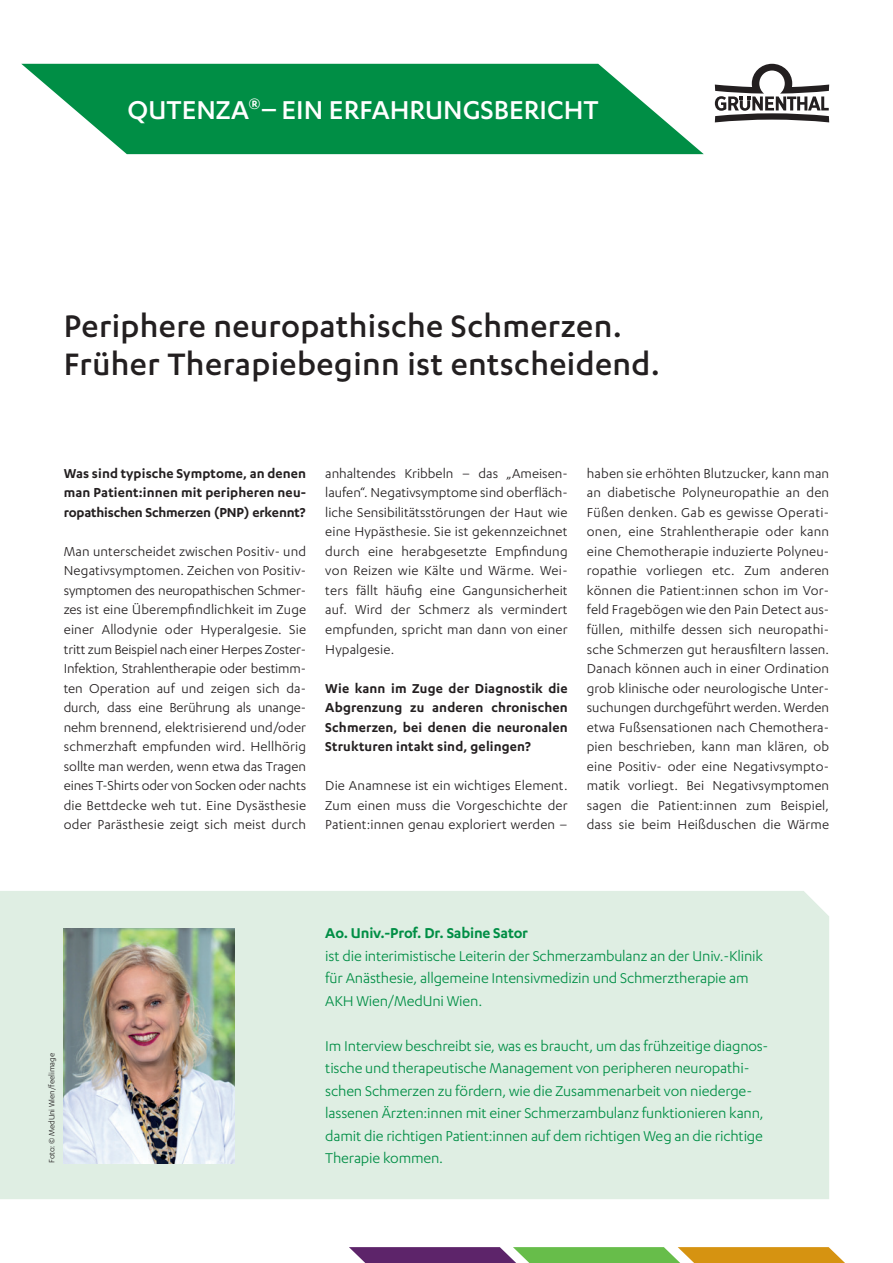
<style>
.page{position:relative;width:893px;height:1263px;background:#fff}
.page>*{position:absolute;margin:0;border:0;box-sizing:border-box;transform-origin:0 0}
.t1{font:500 36px/37.5px "Karbon";letter-spacing:.01em;color:#231f20}
.t2{font:500 30px "Karbon";color:#fff}
.t3{font:16.5px/22.5px "Karbon";letter-spacing:-.01em;color:#008e45}
.t4{font:600 16.5px "Karbon";letter-spacing:-.01em;color:#008e45}
.t5{font:15px/19.5px "Karbon";letter-spacing:.01em;color:#231f20;text-align:justify}
.t6{font:600 15px/19.5px "Karbon";letter-spacing:.01em;color:#231f20;text-align:justify}
.t7{font:9px "Karbon";letter-spacing:-.01em;color:#231f20}
</style>
<div class="page">
<div style="left:0;top:891px;width:829px;height:308px;background:#dfeee3"></div>
<img style="left:64px;top:928px;width:171px;height:235px">
<svg style="left:715px;top:64px;width:114px;height:58px"></svg>
<svg style="left:21px;top:64px;width:683px;height:90px;fill:#008e45"></svg>
<svg style="left:349px;top:1247px;width:496px;height:16px"></svg>
<h2 class="t2" style="left:128px;top:93px;width:473px">QUTENZA<sup>®</sup>–EIN ERFAHRUNGSBERICHT</h2>
<h1 class="t1" style="left:64px;top:306px;width:598px">Periphere neuropathische Schmerzen.<br>Früher Therapiebeginn ist entscheidend.</h1>
<p class="t6" style="left:64px;top:463px;width:244px">Was sind typische Symptome, an denen man Patient:innen mit peripheren neu&shy;ropathischen Schmerzen (PNP) erkennt?</p>
<p class="t5" style="left:64px;top:541px;width:244px">Man unterscheidet zwischen Positiv- und Negativsymptomen. Zeichen von Positiv&shy;symptomen des neuropathischen Schmer&shy;zes ist eine Überempfindlichkeit im Zuge einer Allodynie oder Hyperalgesie. Sie tritt zum Beispiel nach einer Herpes Zoster-Infektion, Strahlentherapie oder bestimm&shy;ten Operation auf und zeigen sich da&shy;durch, dass eine Berührung als unange&shy;nehm brennend, elektrisierend und/oder schmerzhaft empfunden wird. Hellhörig sollte man werden, wenn etwa das Tragen eines T-Shirts oder von Socken oder nachts die Bettdecke weh tut. Eine Dysästhesie oder Parästhesie zeigt sich meist durch</p>
<p class="t5" style="left:325px;top:463px;width:244px;text-align:left">anhaltendes Kribbeln – das „Ameisen&shy;laufen“. Negativsymptome sind oberfläch&shy;liche Sensibilitätsstörungen der Haut wie eine Hypästhesie. Sie ist gekennzeichnet durch eine herabgesetzte Empfindung von Reizen wie Kälte und Wärme. Wei&shy;ters fällt häufig eine Gangunsicherheit auf. Wird der Schmerz als vermindert empfunden, spricht man dann von einer Hypalgesie.</p>
<p class="t6" style="left:325px;top:678px;width:244px">Wie kann im Zuge der Diagnostik die Abgrenzung zu anderen chronischen Schmerzen, bei denen die neuronalen Strukturen intakt sind, gelingen?</p>
<p class="t5" style="left:325px;top:775px;width:244px">Die Anamnese ist ein wichtiges Element.<br>Zum einen muss die Vorgeschichte der Patient:innen genau exploriert werden –</p>
<p class="t5" style="left:587px;top:463px;width:244px">haben sie erhöhten Blutzucker, kann man an diabetische Polyneuropathie an den Füßen denken. Gab es gewisse Operati&shy;onen, eine Strahlentherapie oder kann eine Chemotherapie induzierte Polyneu&shy;ropathie vorliegen etc. Zum anderen können die Patient:innen schon im Vor&shy;feld Fragebögen wie den Pain Detect aus&shy;füllen, mithilfe dessen sich neuropathi&shy;sche Schmerzen gut herausfiltern lassen.<br>Danach können auch in einer Ordination grob klinische oder neurologische Unter&shy;suchungen durchgeführt werden. Werden etwa Fußsensationen nach Chemothera&shy;pien beschrieben, kann man klären, ob eine Positiv- oder eine Negativsympto&shy;matik vorliegt. Bei Negativsymptomen sagen die Patient:innen zum Beispiel, dass sie beim Heißduschen die Wärme</p>
<p class="t7" style="left:47px;top:1163px;width:111px;rotate:-90deg">Foto: © MedUni Wien/feelimage</p>
<p class="t4" style="left:325px;top:924px;width:204px">Ao. Univ.-Prof. Dr. Sabine Sator</p>
<p class="t3" style="left:325px;top:944px;width:439px">ist die interimistische Leiterin der Schmerzambulanz an der Univ.-Klinik für Anästhesie, allgemeine Intensivmedizin und Schmerztherapie am<br>AKH Wien/MedUni Wien.</p>
<p class="t3" style="left:325px;top:1034px;width:445px">Im Interview beschreibt sie, was es braucht, um das frühzeitige diagnos&shy;tische und therapeutische Management von peripheren neuropathi&shy;schen Schmerzen zu fördern, wie die Zusammenarbeit von niederge&shy;lassenen Ärzten:innen mit einer Schmerzambulanz funktionieren kann, damit die richtigen Patient:innen auf dem richtigen Weg an die richtige Therapie kommen.</p>
</div>
